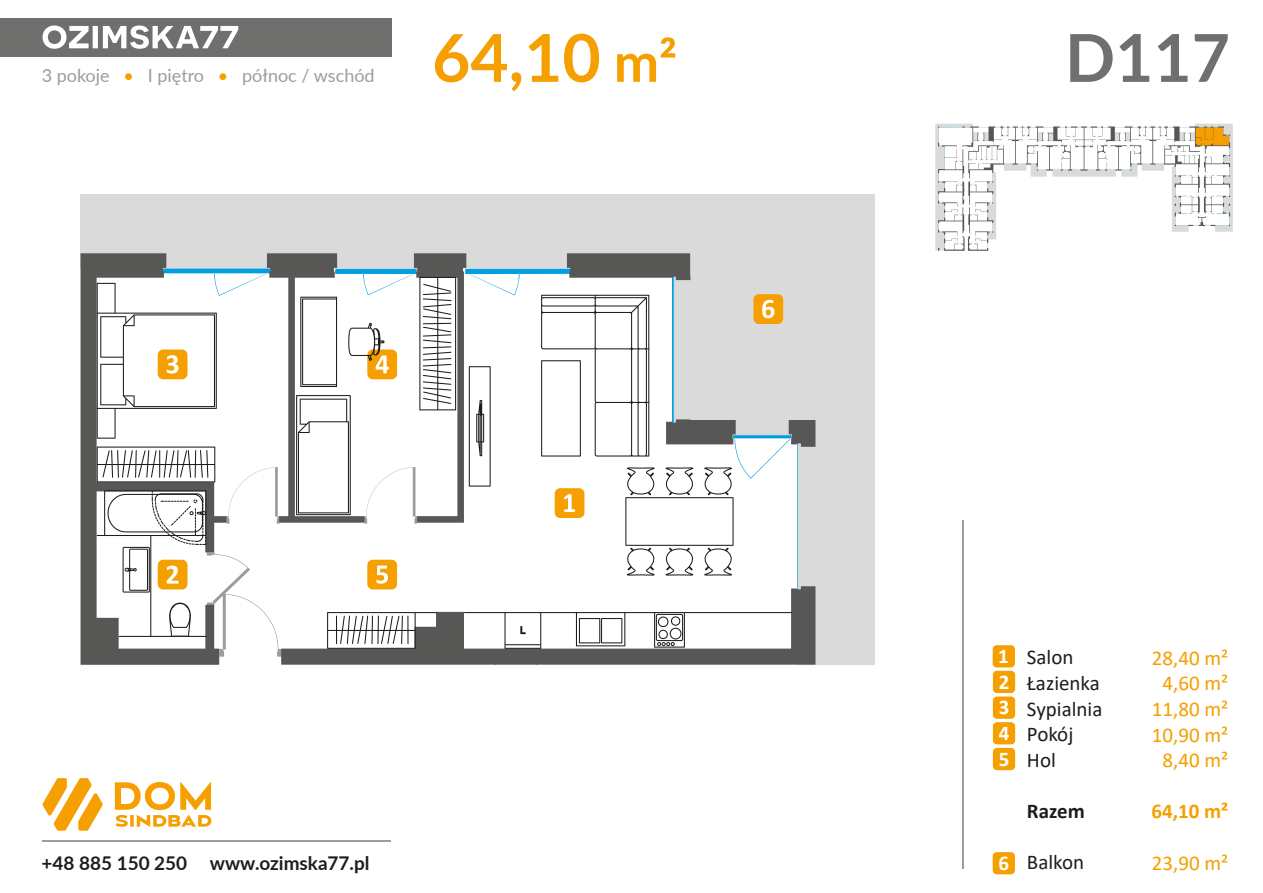
<style>
.page{position:relative;width:1263px;height:893px;background:#fff}
.page>*{position:absolute;margin:0;border:0;box-sizing:border-box;transform-origin:0 0}
.t1{font:700 66px "Lato";color:#f69f00}
.t2{font:700 66px "Lato";color:#6f6f6e}
.t3{font:21px/25.7px "Calibri";color:#f69f00;text-align:center}
.t4{font:21px/25.7px "Calibri";color:#1d1d1b}
.t5{font:700 21px "Calibri";color:#f69f00}
.t6{font:700 21px/25.7px "Calibri";color:#fff;text-align:justify}
.t7{font:700 21px "Calibri";color:#1d1d1b}
.t8{font:700 18.9px "Lato";color:#1d1d1b}
.t9{font:18px "Lato";color:#9d9c9c}
.t10{font:18px "Lato";color:#f69f00}
.s1{font-size:54px}
.s2{font-weight:700;color:#fff}
</style>
<div class="page">
<hr style="left:43px;top:840px;width:348px;height:2px;background:#9d9c9c">
<svg style="left:42px;top:778px;width:169px;height:53px"></svg>
<div style="left:798px;top:420px;width:77px;height:245px;background:#dadada"></div>
<div style="left:674px;top:194px;width:201px;height:241px;background:#dadada"></div>
<div style="left:80px;top:194px;width:611px;height:74px;background:#dadada"></div>
<svg style="left:81px;top:253px;width:734px;height:412px"></svg>
<svg style="left:97px;top:277px;width:695px;height:387px"></svg>
<svg style="left:935px;top:124px;width:298px;height:127px"></svg>
<div style="left:0;top:18px;width:391px;height:39px;background:#6f6f6e"></div>
<svg style="left:43px;top:26px;width:195px;height:23px"></svg>
<div style="left:753px;top:294px;width:30px;height:30px;background:#f69f00;border-radius:5px"></div>
<svg style="left:762px;top:300px;width:12px;height:18px"></svg>
<div style="left:993px;top:645px;width:22px;height:22px;background:#f69f00;border-radius:4px"></div>
<div style="left:993px;top:671px;width:22px;height:22px;background:#f69f00;border-radius:4px"></div>
<div style="left:993px;top:696px;width:22px;height:23px;background:#f69f00;border-radius:4px"></div>
<div style="left:993px;top:722px;width:22px;height:22px;background:#f69f00;border-radius:4px"></div>
<div style="left:993px;top:748px;width:22px;height:22px;background:#f69f00;border-radius:4px"></div>
<div style="left:993px;top:852px;width:22px;height:22px;background:#f69f00;border-radius:4px"></div>
<hr style="left:962px;top:520px;width:1px;height:348px;background:#9d9c9c">
<p class="t9" style="left:42px;top:62px;width:70px">3 pokoje</p>
<p class="t9" style="left:148px;top:62px;width:58px">I piętro</p>
<p class="t9" style="left:242px;top:62px;width:134px">północ / wschód</p>
<p class="t10" style="left:123px;top:62px;width:12px">•</p>
<p class="t10" style="left:218px;top:62px;width:12px">•</p>
<h1 class="t1" style="left:432px;top:9px;width:246px">64,10 <span class="s1">m²</span></h1>
<p class="t8" style="left:42px;top:849px;width:329px">+48 885 150 250 www.ozimska77.pl</p>
<h1 class="t2" style="left:1065px;top:9px;width:166px">D117</h1>
<p class="t6" style="left:998px;top:643px;width:13px">1<br>2<br>3<br>4<br>5</p>
<p class="t4" style="left:1027px;top:644px;width:77px">Salon<br>Łazienka<br>Sypialnia<br>Pokój<br>Hol</p>
<p class="t7" style="left:1027px;top:796px;width:59px">Razem</p>
<p class="t4" style="left:998px;top:849px;width:87px"><span class="s2">6</span> Balkon</p>
<p class="t3" style="left:1152px;top:644px;width:78px">28,40 m²<br>4,60 m²<br>11,80 m²<br>10,90 m²<br>8,40 m²</p>
<p class="t5" style="left:1151px;top:797px;width:78px">64,10 m²</p>
<p class="t3" style="left:1152px;top:849px;width:78px">23,90 m²</p>
</div>
